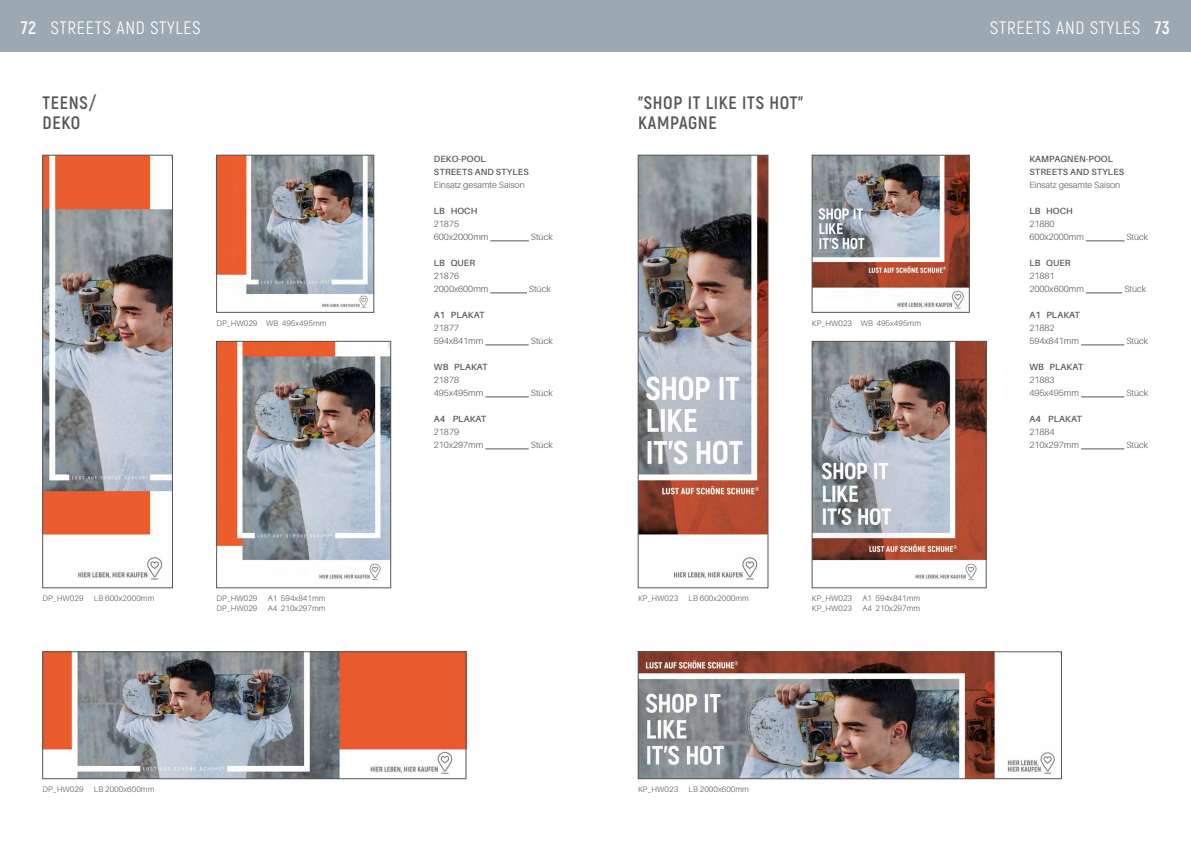
<style>
.page{position:relative;width:1191px;height:842px;background:#fff}
.page>*{position:absolute;margin:0;border:0;box-sizing:border-box;transform-origin:0 0}
.t1{font:700 18px/20px "Akrobat";letter-spacing:.04em;color:#565655}
.t2{font:18px "Akrobat";letter-spacing:.04em;color:#fff}
.t3{font:300 9px/13px "Aileron";color:#565655}
.t4{font:600 9px/13px "Aileron";letter-spacing:.01em;color:#565655}
.t5{font:300 8px "Aileron";letter-spacing:.01em;color:#565655}
.s1{font-weight:700}
</style>
<div class="page">
<div style="left:0;top:0;width:1191px;height:51px;background:#9da9b2"></div>
<img style="left:218px;top:157px;width:154px;height:151px">
<div style="left:216px;top:155px;width:158px;height:157px;border:1px solid #565655"></div>
<img style="left:814px;top:157px;width:153px;height:152px">
<div style="left:812px;top:155px;width:157px;height:157px;border:1px solid #565655"></div>
<img style="left:45px;top:157px;width:126px;height:423px">
<div style="left:43px;top:155px;width:130px;height:433px;border:1px solid #565655"></div>
<img style="left:640px;top:157px;width:126px;height:423px">
<div style="left:638px;top:155px;width:130px;height:433px;border:1px solid #565655"></div>
<img style="left:45px;top:654px;width:419px;height:123px">
<div style="left:43px;top:652px;width:423px;height:127px;border:1px solid #565655"></div>
<img style="left:640px;top:654px;width:415px;height:123px">
<div style="left:638px;top:652px;width:423px;height:127px;border:1px solid #565655"></div>
<img style="left:218px;top:343px;width:171px;height:238px">
<div style="left:216px;top:341px;width:175px;height:247px;border:1px solid #565655"></div>
<img style="left:814px;top:343px;width:170px;height:237px">
<div style="left:812px;top:341px;width:174px;height:247px;border:1px solid #565655"></div>
<hr style="left:490px;top:241px;width:39px;height:1px;background:#565655">
<hr style="left:490px;top:293px;width:37px;height:1px;background:#565655">
<hr style="left:485px;top:345px;width:44px;height:1px;background:#565655">
<hr style="left:485px;top:397px;width:44px;height:1px;background:#565655">
<hr style="left:485px;top:449px;width:44px;height:1px;background:#565655">
<hr style="left:1085px;top:241px;width:39px;height:1px;background:#565655">
<hr style="left:1085px;top:293px;width:37px;height:1px;background:#565655">
<hr style="left:1081px;top:345px;width:43px;height:1px;background:#565655">
<hr style="left:1081px;top:397px;width:43px;height:1px;background:#565655">
<hr style="left:1081px;top:449px;width:43px;height:1px;background:#565655">
<h1 class="t2" style="left:21px;top:17px;width:181px"><span class="s1">72</span> STREETS AND STYLES</h1>
<h1 class="t2" style="left:990px;top:17px;width:181px">STREETS AND STYLES <span class="s1">73</span></h1>
<h1 class="t1" style="left:43px;top:93px;width:55px">TEENS/<br>DEKO</h1>
<h1 class="t1" style="left:638px;top:93px;width:167px">"SHOP IT LIKE ITS HOT"<br>KAMPAGNE</h1>
<p class="t4" style="left:434px;top:152px;width:96px">DEKO-POOL<br>STREETS AND STYLES</p>
<p class="t3" style="left:434px;top:178px;width:93px">Einsatz gesamte Saison</p>
<p class="t4" style="left:434px;top:204px;width:45px">LB HOCH</p>
<p class="t3" style="left:434px;top:217px;width:56px">21875<br>600x2000mm</p>
<p class="t3" style="left:531px;top:230px;width:24px">Stück</p>
<p class="t4" style="left:434px;top:256px;width:43px">LB QUER</p>
<p class="t3" style="left:434px;top:269px;width:56px">21876<br>2000x600mm</p>
<p class="t3" style="left:529px;top:282px;width:24px">Stück</p>
<p class="t4" style="left:434px;top:308px;width:52px">A1 PLAKAT</p>
<p class="t3" style="left:434px;top:321px;width:51px">21877<br>594x841mm</p>
<p class="t5" style="left:216px;top:319px;width:112px">DP_HW029 WB 495x495mm</p>
<p class="t5" style="left:812px;top:319px;width:111px">KP_HW023 WB 495x495mm</p>
<p class="t3" style="left:531px;top:334px;width:24px">Stück</p>
<p class="t4" style="left:434px;top:360px;width:55px">WB PLAKAT</p>
<p class="t3" style="left:434px;top:373px;width:51px">21878<br>495x495mm</p>
<p class="t4" style="left:434px;top:412px;width:54px">A4 PLAKAT</p>
<p class="t3" style="left:434px;top:425px;width:51px">21879<br>210x297mm</p>
<p class="t3" style="left:531px;top:386px;width:24px">Stück</p>
<p class="t3" style="left:531px;top:438px;width:24px">Stück</p>
<p class="t5" style="left:216px;top:594px;width:43px">DP_HW029</p>
<p class="t5" style="left:268px;top:594px;width:59px">A1 594x841mm</p>
<p class="t5" style="left:216px;top:604px;width:43px">DP_HW029</p>
<p class="t5" style="left:268px;top:604px;width:59px">A4 210x297mm</p>
<p class="t5" style="left:43px;top:594px;width:43px">DP_HW029</p>
<p class="t5" style="left:94px;top:594px;width:62px">LB 600x2000mm</p>
<p class="t5" style="left:638px;top:594px;width:42px">KP_HW023</p>
<p class="t5" style="left:688px;top:594px;width:62px">LB 600x2000mm</p>
<p class="t5" style="left:812px;top:594px;width:42px">KP_HW023</p>
<p class="t5" style="left:862px;top:594px;width:59px">A1 594x841mm</p>
<p class="t5" style="left:812px;top:604px;width:42px">KP_HW023</p>
<p class="t5" style="left:862px;top:604px;width:59px">A4 210x297mm</p>
<p class="t5" style="left:43px;top:785px;width:43px">DP_HW029</p>
<p class="t5" style="left:94px;top:785px;width:62px">LB 2000x600mm</p>
<p class="t5" style="left:638px;top:785px;width:42px">KP_HW023</p>
<p class="t5" style="left:688px;top:785px;width:62px">LB 2000x600mm</p>
<p class="t4" style="left:1029px;top:152px;width:96px">KAMPAGNEN-POOL<br>STREETS AND STYLES</p>
<p class="t3" style="left:1029px;top:178px;width:93px">Einsatz gesamte Saison</p>
<p class="t4" style="left:1029px;top:204px;width:45px">LB HOCH</p>
<p class="t3" style="left:1029px;top:217px;width:56px">21880<br>600x2000mm</p>
<p class="t3" style="left:1126px;top:230px;width:24px">Stück</p>
<p class="t4" style="left:1029px;top:256px;width:43px">LB QUER</p>
<p class="t3" style="left:1029px;top:269px;width:56px">21881<br>2000x600mm</p>
<p class="t4" style="left:1029px;top:308px;width:52px">A1 PLAKAT</p>
<p class="t3" style="left:1029px;top:321px;width:51px">21882<br>594x841mm</p>
<p class="t4" style="left:1029px;top:360px;width:55px">WB PLAKAT</p>
<p class="t3" style="left:1029px;top:373px;width:51px">21883<br>495x495mm</p>
<p class="t4" style="left:1029px;top:412px;width:54px">A4 PLAKAT</p>
<p class="t3" style="left:1029px;top:425px;width:51px">21884<br>210x297mm</p>
<p class="t3" style="left:1124px;top:282px;width:24px">Stück</p>
<p class="t3" style="left:1126px;top:334px;width:24px">Stück</p>
<p class="t3" style="left:1126px;top:386px;width:24px">Stück</p>
<p class="t3" style="left:1126px;top:438px;width:24px">Stück</p>
</div>
